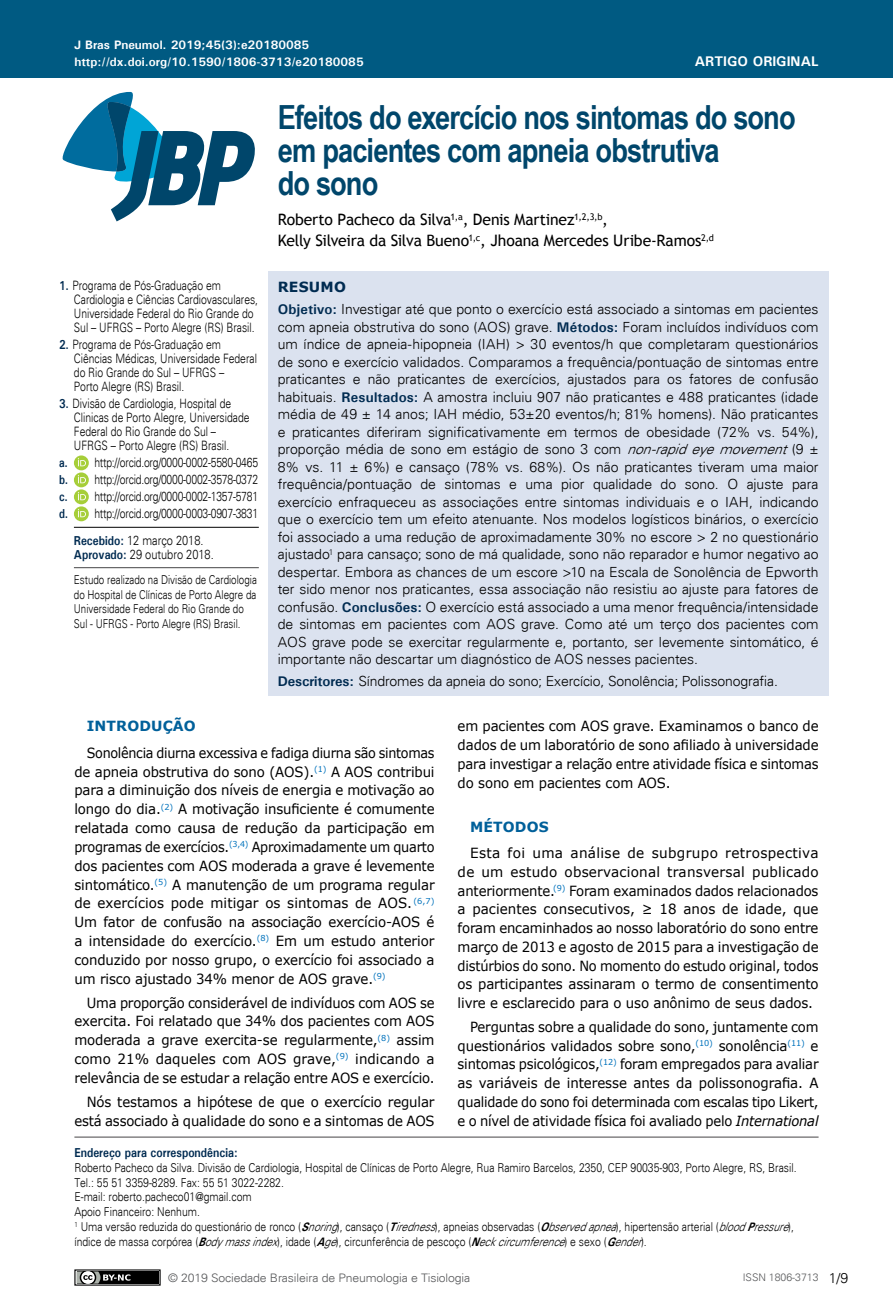
<style>
.page{position:relative;width:893px;height:1315px;background:#fff}
.page>*{position:absolute;margin:0;border:0;box-sizing:border-box;transform-origin:0 0}
.t1{font:700 33.25px/33.2px "Arial Narrow";letter-spacing:-.025em;color:#00466b}
.t2{font:15.75px/21px "Trebuchet MS";letter-spacing:-.015em;color:#000}
.t3{font:300 14px/17.5px "Univers";letter-spacing:-.01em;color:#000;text-align:justify}
.t4{font:14px/18.9px "Verdana";letter-spacing:-.01em;color:#000;text-align:justify;scale:.91 1}
.t5{font:14px/18.7px "Verdana";letter-spacing:-.01em;color:#000;text-align:justify;scale:.94 1}
.t6{font:14px/18.7px "Verdana";letter-spacing:-.01em;color:#000;text-align:justify}
.t7{font:14px/18.7px "Verdana";letter-spacing:-.01em;color:#000;text-align:right;scale:.95 1}
.t8{font:700 14px "Verdana";letter-spacing:.01em;color:#01609a}
.t9{font:700 14px "Univers";color:#fff}
.t10{font:700 14px "Verdana";letter-spacing:.015em;color:#002b51}
.t11{font:300 12.95px/14px "Univers";color:#000;scale:.8 1}
.t12{font:300 12.95px/14.9px "Univers";color:#000;scale:.85 1}
.t13{font:700 12.95px "Univers";color:#002b51;scale:.85 1}
.t14{font:300 12.25px/14.7px "Univers";color:#000;scale:.85 1}
.t15{font:300 12.25px/14.7px "Univers";color:#000;scale:.8 1}
.t16{font:700 12.25px "Univers";color:#fff}
.t17{font:300 11.72px "Univers";letter-spacing:-.01em;color:#58595b;scale:1.04 1}
.t18{font:300 10.5px "Univers";color:#58595b}
.s1{font-weight:700;color:#002b51}
.s2{font-style:italic}
.s3{font-weight:700;font-style:italic}
</style>
<div class="page">
<div style="left:0;top:0;width:893px;height:78px;background:#005a82"></div>
<svg style="left:62px;top:91px;width:193px;height:130px"></svg>
<div style="left:75px;top:1270px;width:85px;height:15px;background:#000"></div>
<div style="left:74px;top:1269px;width:87px;height:16px;border:1px solid #000"></div>
<svg style="left:74px;top:1269px;width:56px;height:17px"></svg>
<div style="left:268px;top:271px;width:560px;height:425px;background:#dbe2ef"></div>
<hr style="left:74px;top:1136px;width:745px;height:1px;background:#464547">
<svg style="left:74px;top:455px;width:15px;height:15px"></svg>
<svg style="left:78px;top:458px;width:8px;height:8px"></svg>
<svg style="left:74px;top:472px;width:15px;height:15px"></svg>
<svg style="left:78px;top:475px;width:8px;height:8px"></svg>
<svg style="left:74px;top:489px;width:15px;height:15px"></svg>
<svg style="left:78px;top:492px;width:8px;height:8px"></svg>
<svg style="left:74px;top:506px;width:15px;height:15px"></svg>
<svg style="left:78px;top:509px;width:8px;height:8px"></svg>
<hr style="left:74px;top:527px;width:185px;height:1px;background:#000">
<hr style="left:74px;top:567px;width:185px;height:1px;background:#464547">
<p class="t16" style="left:74px;top:37px;width:236px">J Bras Pneumol. 2019;45(3):e20180085</p>
<p class="t16" style="left:74px;top:54px;width:291px">http://dx.doi.org/10.1590/1806-3713/e20180085</p>
<p class="t9" style="left:695px;top:52px;width:125px">ARTIGO ORIGINAL</p>
<h1 class="t1" style="left:278px;top:99px;width:519px">Efeitos do exercício nos sintomas do sono em pacientes com apneia obstrutiva<br>do sono</h1>
<p class="t2" style="left:278px;top:209px;width:438px">Roberto Pacheco da Silva<sup>1,a</sup>, Denis Martinez<sup>1,2,3,b</sup>,<br>Kelly Silveira da Silva Bueno<sup>1,c</sup>, Jhoana Mercedes Uribe-Ramos<sup>2,d</sup></p>
<p class="t11" style="left:74px;top:279px;width:232px;text-indent:-15px"><span class="s1">1.</span> Programa de Pós-Graduação em Cardiologia e Ciências Cardiovasculares, Universidade Federal do Rio Grande do Sul – UFRGS – Porto Alegre (RS) Brasil.</p>
<p class="t11" style="left:74px;top:338px;width:230px;text-indent:-15px"><span class="s1">2.</span> Programa de Pós-Graduação em<br>Ciências Médicas, Universidade Federal do Rio Grande do Sul – UFRGS –<br>Porto Alegre (RS) Brasil.</p>
<p class="t11" style="left:74px;top:397px;width:221px;text-indent:-15px"><span class="s1">3.</span> Divisão de Cardiologia, Hospital de Clinicas de Porto Alegre, Universidade Federal do Rio Grande do Sul – UFRGS – Porto Alegre (RS) Brasil.</p>
<p class="t11" style="left:59px;top:454px;width:250px;line-height:17px;text-align:justify"><span class="s1">a.</span> http://orcid.org/0000-0002-5580-0465 <span class="s1">b.</span> http://orcid.org/0000-0002-3578-0372 <span class="s1">c.</span> http://orcid.org/0000-0002-1357-5781 <span class="s1">d.</span> http://orcid.org/0000-0003-0907-3831</p>
<p class="t12" style="left:74px;top:532px;width:166px"><span class="s1">Recebido:</span> 12 março 2018.<br><span class="s1">Aprovado:</span> 29 outubro 2018.</p>
<p class="t15" style="left:74px;top:572px;width:230px">Estudo realizado na Divisão de Cardiologia do Hospital de Clínicas de Porto Alegre da Universidade Federal do Rio Grande do Sul - UFRGS - Porto Alegre (RS) Brasil.</p>
<p class="t10" style="left:278px;top:277px;width:70px">RESUMO</p>
<p class="t3" style="left:278px;top:300px;width:542px"><span class="s1">Objetivo:</span> Investigar até que ponto o exercício está associado a sintomas em pacientes com apneia obstrutiva do sono (AOS) grave. <span class="s1">Métodos:</span> Foram incluídos indivíduos com um índice de apneia-hipopneia (IAH) &gt; 30 eventos/h que completaram questionários de sono e exercício validados. Comparamos a frequência/pontuação de sintomas entre praticantes e não praticantes de exercícios, ajustados para os fatores de confusão habituais. <span class="s1">Resultados:</span> A amostra incluiu 907 não praticantes e 488 praticantes (idade média de 49 ± 14 anos; IAH médio, 53±20 eventos/h; 81% homens). Não praticantes e praticantes diferiram significativamente em termos de obesidade (72% vs. 54%), proporção média de sono em estágio de sono 3 com <span class="s2">non-rapideyemovement</span>(9 ± 8% vs. 11 ± 6%) e cansaço (78% vs. 68%). Os não praticantes tiveram uma maior frequência/pontuação de sintomas e uma pior qualidade do sono. O ajuste para exercício enfraqueceu as associações entre sintomas individuais e o IAH, indicando que o exercício tem um efeito atenuante. Nos modelos logísticos binários, o exercício foi associado a uma redução de aproximadamente 30% no escore &gt; 2 no questionário ajustado<sup>1</sup> para cansaço; sono de má qualidade, sono não reparador e humor negativo ao despertar. Embora as chances de um escore &gt;10 na Escala de Sonolência de Epworth ter sido menor nos praticantes, essa associação não resistiu ao ajuste para fatores de confusão. <span class="s1">Conclusões:</span> O exercício está associado a uma menor frequência/intensidade de sintomas em pacientes com AOS grave. Como até um terço dos pacientes com AOS grave pode se exercitar regularmente e, portanto, ser levemente sintomático, é importante não descartar um diagnóstico de AOS nesses pacientes.</p>
<p class="t3" style="left:278px;top:672px;width:502px"><span class="s1">Descritores:</span> Síndromes da apneia do sono; Exercício, Sonolência; Polissonografia.</p>
<p class="t8" style="left:87px;top:716px;width:111px">INTRODUÇÃO</p>
<p class="t4" style="left:74px;top:743px;width:397px;text-indent:12px">Sonolência diurna excessiva e fadiga diurna são sintomas de apneia obstrutiva do sono (AOS).<sup>(1)</sup> A AOS contribui para a diminuição dos níveis de energia e motivação ao longo do dia.<sup>(2)</sup> A motivação insuficiente é comumente relatada como causa de redução da participação em programas de exercícios.<sup>(3,4)</sup> Aproximadamente um quarto dos pacientes com AOS moderada a grave é levemente sintomático.<sup>(5)</sup> A manutenção de um programa regular de exercícios pode mitigar os sintomas de AOS. <sup>(6,7)<br></sup>Um fator de confusão na associação exercício-AOS é a intensidade do exercício.<sup>(8)</sup> Em um estudo anterior conduzido por nosso grupo, o exercício foi associado a um risco ajustado 34% menor de AOS grave.<sup>(9)</sup></p>
<p class="t5" style="left:74px;top:993px;width:385px;text-indent:12px">Uma proporção considerável de indivíduos com AOS se exercita. Foi relatado que 34% dos pacientes com AOS moderada a grave exercita-se regularmente,<sup>(8)</sup> assim como 21% daqueles com AOS grave,<sup>(9)</sup> indicando a relevância de se estudar a relação entre AOS e exercício.</p>
<p class="t7" style="left:74px;top:1092px;width:381px">Nós testamos a hipótese de que o exercício regular está associado à qualidade do sono e a sintomas de AOS</p>
<p class="t7" style="left:458px;top:717px;width:381px;text-align:justify">em pacientes com AOS grave. Examinamos o banco de dados de um laboratório de sono afiliado à universidade para investigar a relação entre atividade física e sintomas do sono em pacientes com AOS.</p>
<p class="t8" style="left:470px;top:817px;width:80px">MÉTODOS</p>
<p class="t6" style="left:458px;top:843px;width:362px;text-indent:12px">Esta foi uma análise de subgrupo retrospectiva de um estudo observacional transversal publicado anteriormente.<sup>(9)</sup> Foram examinados dados relacionados a pacientes consecutivos, ≥ 18 anos de idade, que foram encaminhados ao nosso laboratório do sono entre março de 2013 e agosto de 2015 para a investigação de distúrbios do sono. No momento do estudo original, todos os participantes assinaram o termo de consentimento livre e esclarecido para o uso anônimo de seus dados.</p>
<p class="t5" style="left:458px;top:1017px;width:385px;text-indent:12px">Perguntas sobre a qualidade do sono, juntamente com questionários validados sobre sono,<sup>(10)</sup> sonolência<sup>(11)</sup> e sintomas psicológicos,<sup>(12)</sup> foram empregados para avaliar as variáveis de interesse antes da polissonografia. A qualidade do sono foi determinada com escalas tipo Likert, e o nível de atividade física foi avaliado pelo <span class="s2">International</span></p>
<p class="t13" style="left:74px;top:1145px;width:194px">Endereço para correspondência:</p>
<p class="t14" style="left:74px;top:1160px;width:851px">Roberto Pacheco da Silva. Divisão de Cardiologia, Hospital de Clínicas de Porto Alegre, Rua Ramiro Barcelos, 2350, CEP 90035-903, Porto Alegre, RS, Brasil.<br>Tel.: 55 51 3359-8289. Fax: 55 51 3022-2282.<br>E-mail: roberto.pacheco01@gmail.com<br>Apoio Financeiro: Nenhum.<br><sup>1</sup> Uma versão reduzida do questionário de ronco (<span class="s3">S</span><span class="s2">noring</span>), cansaço (<span class="s3">T</span><span class="s2">iredness</span>), apneias observadas (<span class="s3">O</span><span class="s2">bservedapnea</span>), hipertensão arterial (<span class="s2">blood</span><span class="s3">P</span><span class="s2">ressure</span>), índice de massa corpórea (<span class="s3">B</span><span class="s2">odymassindex</span>), idade (<span class="s3">A</span><span class="s2">ge</span>), circunferência de pescoço (<span class="s3">N</span><span class="s2">eckcircumference</span>) e sexo (<span class="s3">G</span><span class="s2">ender</span>).</p>
<p class="t17" style="left:168px;top:1270px;width:292px">© 2019 Sociedade Brasileira de Pneumologia e Tisiologia</p>
<p class="t18" style="left:743px;top:1271px;width:77px">ISSN 1806-3713</p>
<p class="t3" style="left:829px;top:1269px;width:21px">1/9</p>
</div>
